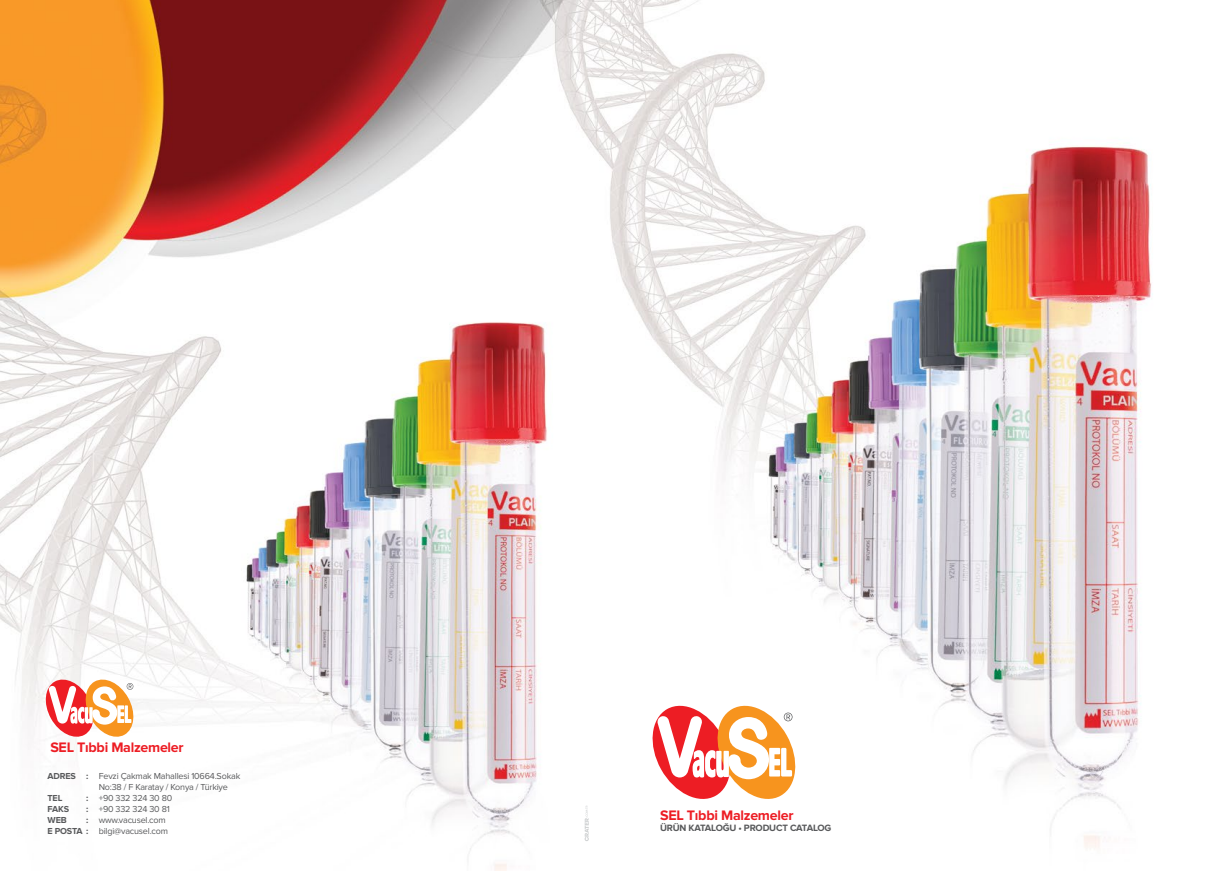
<style>
.page{position:relative;width:1219px;height:871px;background:#fff}
.page>*{position:absolute;margin:0;border:0;box-sizing:border-box;transform-origin:0 0}
.t1{font:700 14.3px "Proxima Nova";letter-spacing:-.02em;color:#ed1d24}
.t2{font:700 9.5px "Proxima Nova";letter-spacing:-.02em;color:#58595b}
.t3{font:9px/11px "Proxima Nova";letter-spacing:-.02em;color:#58595b}
.t4{font:700 9px/11px "Proxima Nova";letter-spacing:-.02em;color:#58595b}
</style>
<div class="page">
<img style="left:0;top:0;width:1153px;height:870px">
<svg style="left:648px;top:699px;width:152px;height:105px"></svg>
<svg style="left:43px;top:675px;width:93px;height:65px"></svg>
<svg style="left:585px;top:805px;width:4px;height:35px"></svg>
<h1 class="t1" style="left:50px;top:738px;width:135px">SEL Tıbbi Malzemeler</h1>
<p class="t4" style="left:48px;top:770px;width:30px">ADRES</p>
<p class="t4" style="left:48px;top:792px;width:42px">TEL<br>FAKS<br>WEB<br>E POSTA :</p>
<p class="t4" style="left:86px;top:770px;width:4px">:</p>
<p class="t4" style="left:86px;top:792px;width:4px;text-align:justify">: : :</p>
<p class="t3" style="left:99px;top:770px;width:143px">Fevzi Çakmak Mahallesi 10664.Sokak<br>No:38 / F Karatay / Konya / Türkiye +90 332 324 30 80<br>+90 332 324 30 81<br>www.vacusel.com<br>bilgi@vacusel.com</p>
<h1 class="t1" style="left:660px;top:806px;width:135px">SEL Tıbbi Malzemeler</h1>
<p class="t2" style="left:660px;top:822px;width:173px">ÜRÜN KATALOĞU • PRODUCT CATALOG</p>
</div>
